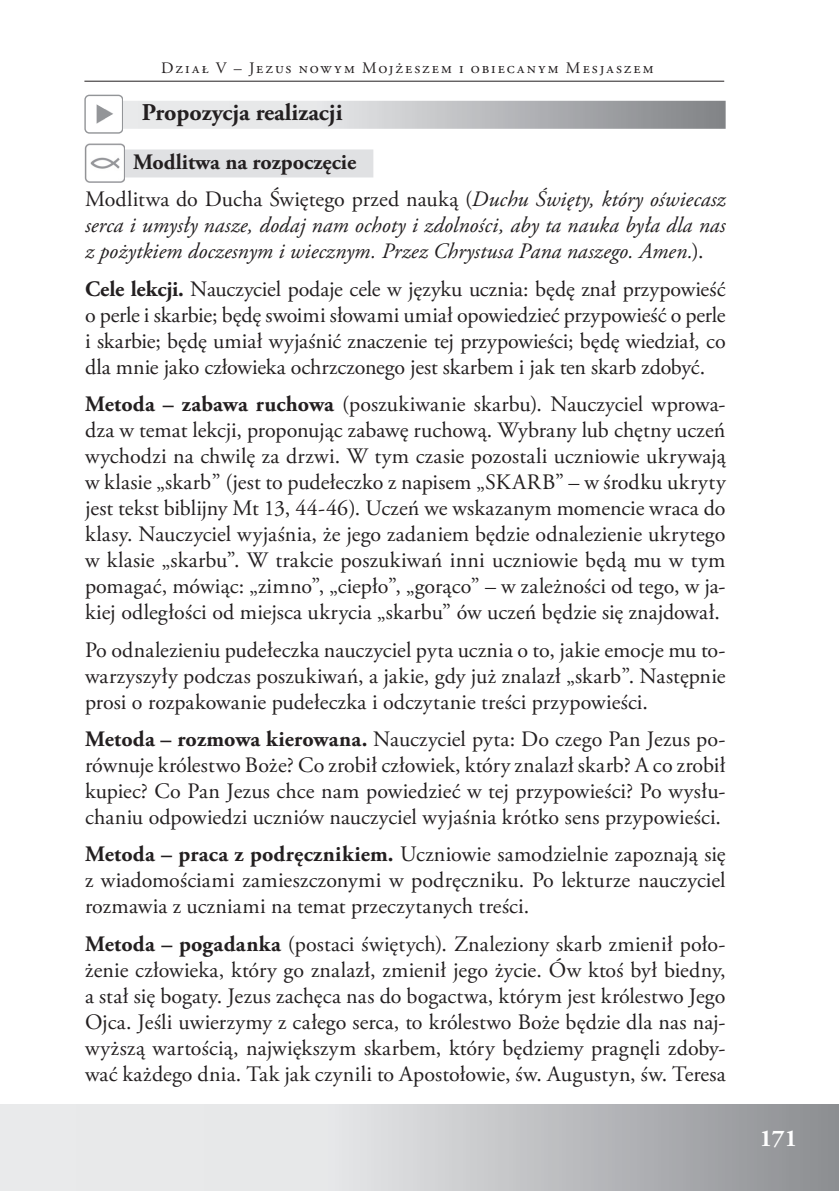
<style>
.page{position:relative;width:839px;height:1191px;background:#fff}
.page>*{position:absolute;margin:0;border:0;box-sizing:border-box;transform-origin:0 0}
.t1{font:700 24px "Adobe Garamond Pro";color:#231f20}
.t2{font:700 24px "Adobe Garamond Pro";color:#fff}
.t3{font:22px/26px "Adobe Garamond Pro";letter-spacing:.005em;color:#231f20;text-align:justify}
.t4{font:italic 22px/26px "Adobe Garamond Pro";letter-spacing:.005em;color:#231f20}
.t5{font:16px "Adobe Garamond Pro";letter-spacing:.13em;color:#231f20}
.s1{font-weight:700}
.s2{font-style:italic}
.s3{font-style:normal}
</style>
<div class="page">
<svg style="left:1px;top:1104px;width:838px;height:86px;background:#caccce"></svg>
<hr style="left:84px;top:81px;width:640px;height:1px;background:#231f20">
<hr style="left:0;top:1104px;width:1px;height:86px;background:#e9eaeb">
<svg style="left:123px;top:101px;width:603px;height:28px;background:#c4c5c7"></svg>
<div style="left:122px;top:149px;width:251px;height:28px;background:#e0e1e3"></div>
<svg style="left:88px;top:94px;width:32px;height:1px"></svg>
<svg style="left:84px;top:95px;width:39px;height:39px"></svg>
<img style="left:85px;top:143px;width:39px;height:40px">
<svg style="left:49px;top:1154px;width:11px;height:36px"></svg>
<p class="t5" style="left:161px;top:58px;width:494px">Dział V – Jezus nowym Mojżeszem i obiecanym Mesjaszem</p>
<p class="t1" style="left:142px;top:99px;width:202px">Propozycja realizacji</p>
<p class="t3" style="left:85px;top:144px;width:642px;line-height:37.4px;text-indent:48px"><span class="s1">Modlitwa na rozpoczęcie<br></span>Modlitwa do Ducha Świętego przed nauką (<span class="s2">Duchu Święty, który oświecasz</span></p>
<p class="t4" style="left:85px;top:213px;width:642px">serca i umysły nasze, dodaj nam ochoty i zdolności, aby ta nauka była dla nas z pożytkiem doczesnym i wiecznym. Przez Chrystusa Pana naszego. Amen.<span class="s3">).</span></p>
<p class="t3" style="left:85px;top:276px;width:642px"><span class="s1">Cele lekcji.</span> Nauczyciel podaje cele w języku ucznia: będę znał przypowieść o perle i skarbie; będę swoimi słowami umiał opowiedzieć przypowieść o perle i skarbie; będę umiał wyjaśnić znaczenie tej przypowieści; będę wiedział, co dla mnie jako człowieka ochrzczonego jest skarbem i jak ten skarb zdobyć.</p>
<p class="t3" style="left:85px;top:392px;width:642px"><span class="s1">Metoda – zabawa ruchowa</span> (poszukiwanie skarbu). Nauczyciel wprowa&shy;dza w temat lekcji, proponując zabawę ruchową. Wybrany lub chętny uczeń wychodzi na chwilę za drzwi. W tym czasie pozostali uczniowie ukrywają w klasie „skarb” (jest to pudełeczko z napisem „SKARB” – w środku ukryty jest tekst biblijny Mt 13, 44-46). Uczeń we wskazanym momencie wraca do klasy. Nauczyciel wyjaśnia, że jego zadaniem będzie odnalezienie ukrytego w klasie „skarbu”. W trakcie poszukiwań inni uczniowie będą mu w tym pomagać, mówiąc: „zimno”, „ciepło”, „gorąco” – w zależności od tego, w ja&shy;kiej odległości od miejsca ukrycia „skarbu” ów uczeń będzie się znajdował.</p>
<p class="t3" style="left:85px;top:637px;width:642px">Po odnalezieniu pudełeczka nauczyciel pyta ucznia o to, jakie emocje mu to&shy;warzyszyły podczas poszukiwań, a jakie, gdy już znalazł „skarb”. Następnie prosi o rozpakowanie pudełeczka i odczytanie treści przypowieści.</p>
<p class="t3" style="left:85px;top:726px;width:642px"><span class="s1">Metoda – rozmowa kierowana.</span> Nauczyciel pyta: Do czego Pan Jezus po&shy;równuje królestwo Boże? Co zrobił człowiek, który znalazł skarb? A co zrobił kupiec? Co Pan Jezus chce nam powiedzieć w tej przypowieści? Po wysłu&shy;chaniu odpowiedzi uczniów nauczyciel wyjaśnia krótko sens przypowieści.</p>
<p class="t3" style="left:85px;top:842px;width:642px"><span class="s1">Metoda – praca z podręcznikiem.</span> Uczniowie samodzielnie zapoznają się z wiadomościami zamieszczonymi w podręczniku. Po lekturze nauczyciel rozmawia z uczniami na temat przeczytanych treści.</p>
<p class="t3" style="left:85px;top:931px;width:642px"><span class="s1">Metoda – pogadanka</span> (postaci świętych). Znaleziony skarb zmienił poło&shy;żenie człowieka, który go znalazł, zmienił jego życie. Ów ktoś był biedny, a stał się bogaty. Jezus zachęca nas do bogactwa, którym jest królestwo Jego Ojca. Jeśli uwierzymy z całego serca, to królestwo Boże będzie dla nas naj&shy;wyższą wartością, największym skarbem, który będziemy pragnęli zdoby&shy;wać każdego dnia. Tak jak czynili to Apostołowie, św. Augustyn, św. Teresa</p>
<p class="t2" style="left:760px;top:1124px;width:39px">171</p>
</div>
